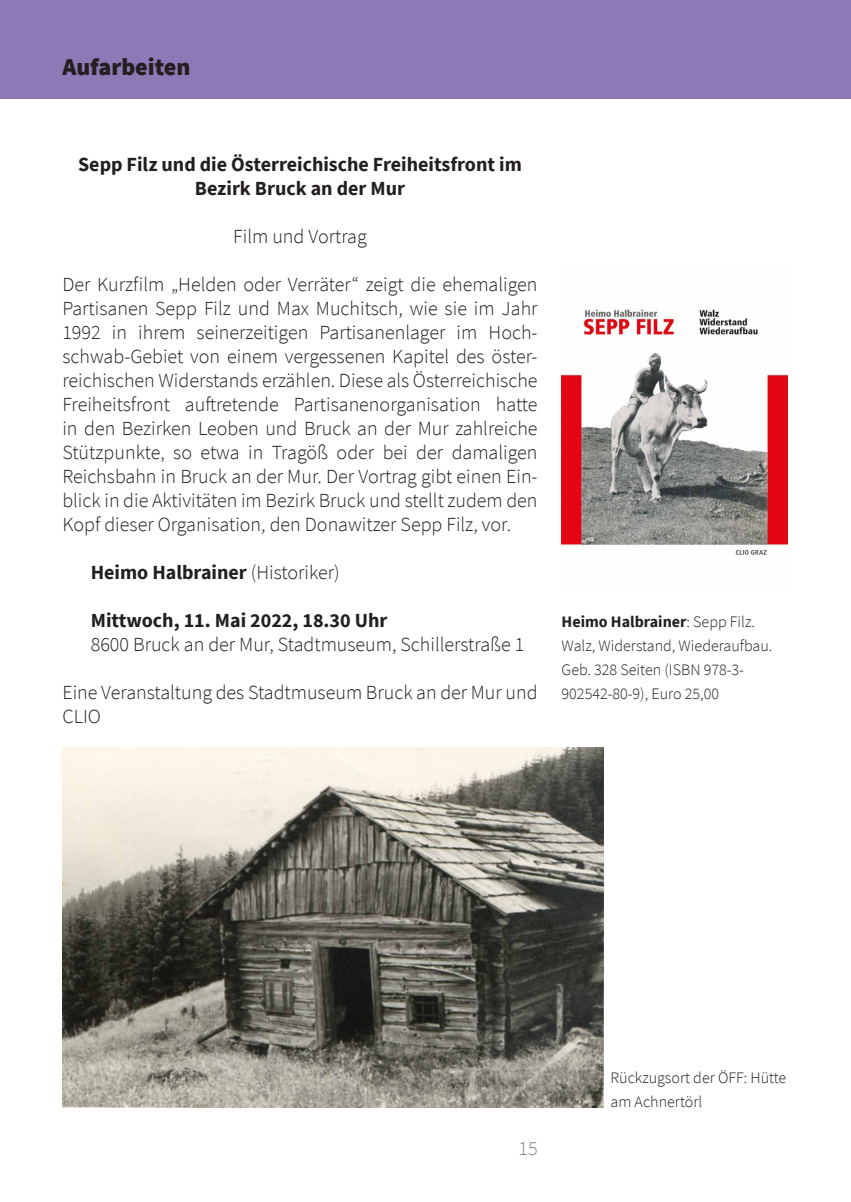
<style>
.page{position:relative;width:851px;height:1202px;background:#fff}
.page>*{position:absolute;margin:0;border:0;box-sizing:border-box;transform-origin:0 0}
.Kopfzeile_Titel{font:900 24px "Source Sans Pro";color:#231f20}
.Fließtext{font:300 20px/24px "Source Sans Pro";color:#231f20;text-align:justify}
.Fließtext-2{font:700 20px/24px "Source Sans Pro";color:#231f20;text-align:center}
.t1{font:300 20px "Source Sans Pro";color:#808285}
.Randtext{font:300 16px/24px "Source Sans Pro";color:#231f20}
.s1{font-weight:300}
.s2{font-weight:700}
</style>
<div class="page">
<div style="left:0;top:0;width:850px;height:99px;background:#8e79b6"></div>
<img style="left:62px;top:747px;width:541px;height:360px">
<img style="left:561px;top:309px;width:225px;height:246px">
<p class="Kopfzeile_Titel" style="left:62px;top:50px;width:130px">Aufarbeiten</p>
<p class="Fließtext-2" style="left:78px;top:152px;width:445px">Sepp Filz und die Österreichische Freiheitsfront im<br>Bezirk Bruck an der Mur</p>
<p class="Fließtext" style="left:233px;top:224px;width:135px">Film und Vortrag</p>
<p class="Fließtext" style="left:62px;top:272px;width:476px">Der Kurzfilm „Helden oder Verräter“ zeigt die ehemaligen Partisanen Sepp Filz und Max Muchitsch, wie sie im Jahr 1992 in ihrem seinerzeitigen Partisanenlager im Hoch&shy;schwab-Gebiet von einem vergessenen Kapitel des öster&shy;reichischen Widerstands erzählen. Diese als Österreichische Freiheitsfront auftretende Partisanenorganisation hatte in den Bezirken Leoben und Bruck an der Mur zahlreiche Stützpunkte, so etwa in Tragöß oder bei der damaligen Reichsbahn in Bruck an der Mur. Der Vortrag gibt einen Ein&shy;blick in die Aktivitäten im Bezirk Bruck und stellt zudem den Kopf dieser Organisation, den Donawitzer Sepp Filz, vor.</p>
<p class="Fließtext-2" style="left:91px;top:560px;width:250px">Heimo Halbrainer <span class="s1">(Historiker)</span></p>
<p class="Fließtext-2" style="left:91px;top:608px;width:298px">Mittwoch, 11. Mai 2022, 18.30 Uhr</p>
<p class="Fließtext" style="left:91px;top:632px;width:435px">8600 Bruck an der Mur, Stadtmuseum, Schillerstraße 1</p>
<p class="Fließtext" style="left:62px;top:680px;width:476px">Eine Veranstaltung des Stadtmuseum Bruck an der Mur und<br>CLIO</p>
<p class="Randtext" style="left:561px;top:610px;width:212px"><span class="s2">Heimo Halbrainer</span>: Sepp Filz.<br>Walz, Widerstand, Wiederaufbau.<br>Geb. 328 Seiten (ISBN 978-3-<br>902542-80-9), Euro 25,00</p>
<p class="t1" style="left:518px;top:1136px;width:21px">15</p>
<p class="Randtext" style="left:610px;top:1066px;width:177px">Rückzugsort der ÖFF: Hütte am Achnertörl</p>
</div>
